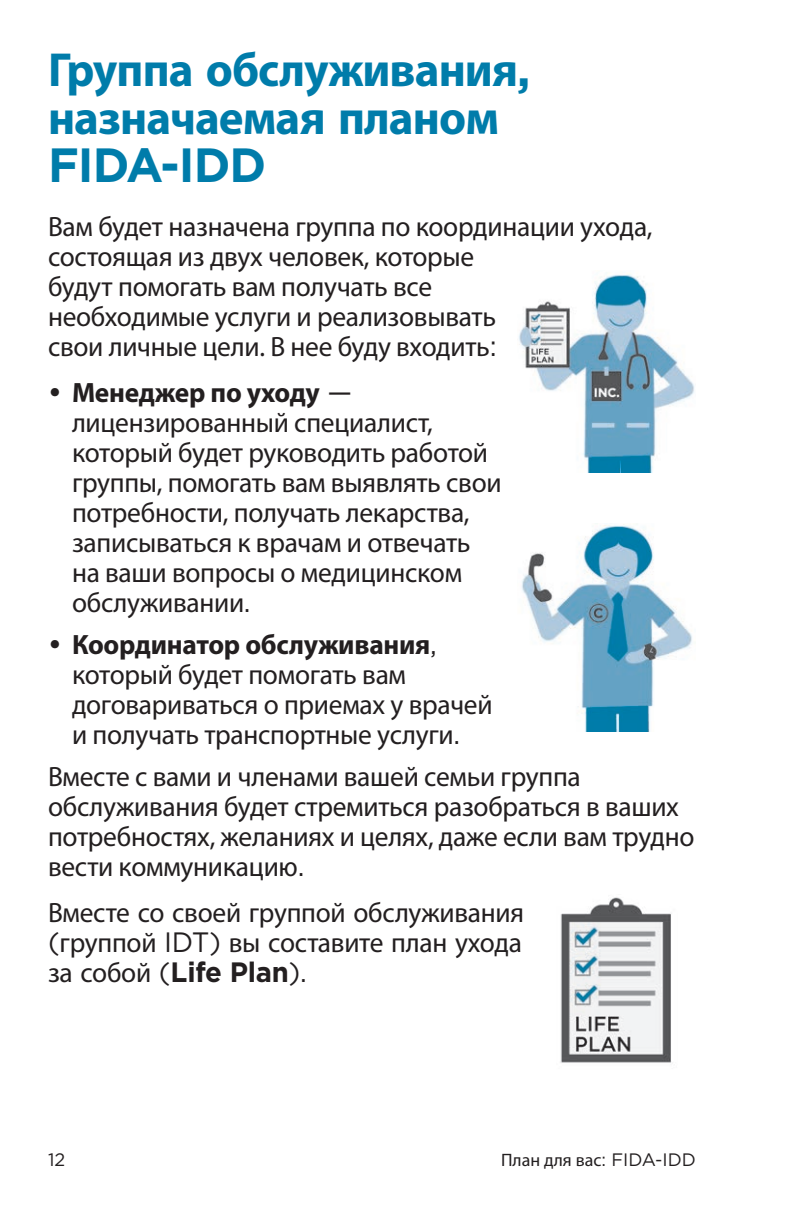
<style>
.page{position:relative;width:792px;height:1224px;background:#fff}
.page>*{position:absolute;margin:0;border:0;box-sizing:border-box;transform-origin:0 0}
.t1{font:700 48px/48px "Myriad Pro";letter-spacing:-.02em;color:#007caa}
.t2{font:700 48px "Gotham";letter-spacing:-.02em;color:#007caa}
.t3{font:28px/30px "Myriad Pro";letter-spacing:-.01em;color:#231f20}
.t4{font:700 28px "Gotham";letter-spacing:-.01em;color:#231f20}
.t5{font:18px "Myriad Pro";color:#231f20}
.t6{font:18px "Gotham";color:#231f20}
.s1{font-family:"Gotham"}
.s2{font-family:"Gotham";font-weight:700}
.s3{font-weight:700}
.s4{font-family:"Myriad Pro";font-weight:400}
.s5{font-weight:400}
</style>
<div class="page">
<img style="left:519px;top:273px;width:176px;height:200px">
<img style="left:560px;top:897px;width:112px;height:166px">
<img style="left:521px;top:524px;width:171px;height:207px">
<h1 class="t1" style="left:48px;top:47px;width:484px">Группа обслуживания<span class="s1">, </span>назначаемая планом</h1>
<h1 class="t2" style="left:48px;top:134px;width:220px">FIDA-IDD</h1>
<p class="t3" style="left:48px;top:213px;width:606px">Вам будет назначена группа по координации ухода, состоящая из двух человек, которые<br>будут помогать вам получать все<br>необходимые услуги и реализовывать<br>свои личные цели. В нее буду входить<span class="s1">:</span></p>
<p class="t3" style="left:72px;top:379px;width:431px;text-indent:-24px"><span class="s2">•</span> <span class="s3">Менеджер по уходу</span> <span class="s1">— </span>лицензированный специалист, который будет руководить работой группы, помогать вам выявлять свои потребности, получать лекарства, записываться к врачам и отвечать на ваши вопросы о медицинском обслуживании<span class="s1">.</span></p>
<p class="t3" style="left:72px;top:630px;width:422px;text-indent:-24px"><span class="s2">•</span> <span class="s3">Координатор обслуживания</span><span class="s1">, </span>который будет помогать вам договариваться о приемах у врачей и получать транспортные услуги<span class="s1">.</span></p>
<p class="t3" style="left:48px;top:762px;width:648px">Вместе с вами и членами вашей семьи группа обслуживания будет стремиться разобраться в ваших потребностях, желаниях и целях, даже если вам трудно вести коммуникацию<span class="s1">.</span></p>
<p class="t3" style="left:48px;top:898px;width:478px">Вместе со своей группой обслуживания <span class="s1">(</span>группой <span class="s1">IDT)</span> вы составите план ухода</p>
<p class="t4" style="left:48px;top:954px;width:261px"><span class="s4">за собой</span> <span class="s5">(</span>Life Plan<span class="s5">).</span></p>
<p class="t6" style="left:48px;top:1149px;width:19px">12</p>
<p class="t5" style="left:501px;top:1151px;width:196px">План для вас<span class="s1">: FIDA-IDD</span></p>
</div>
